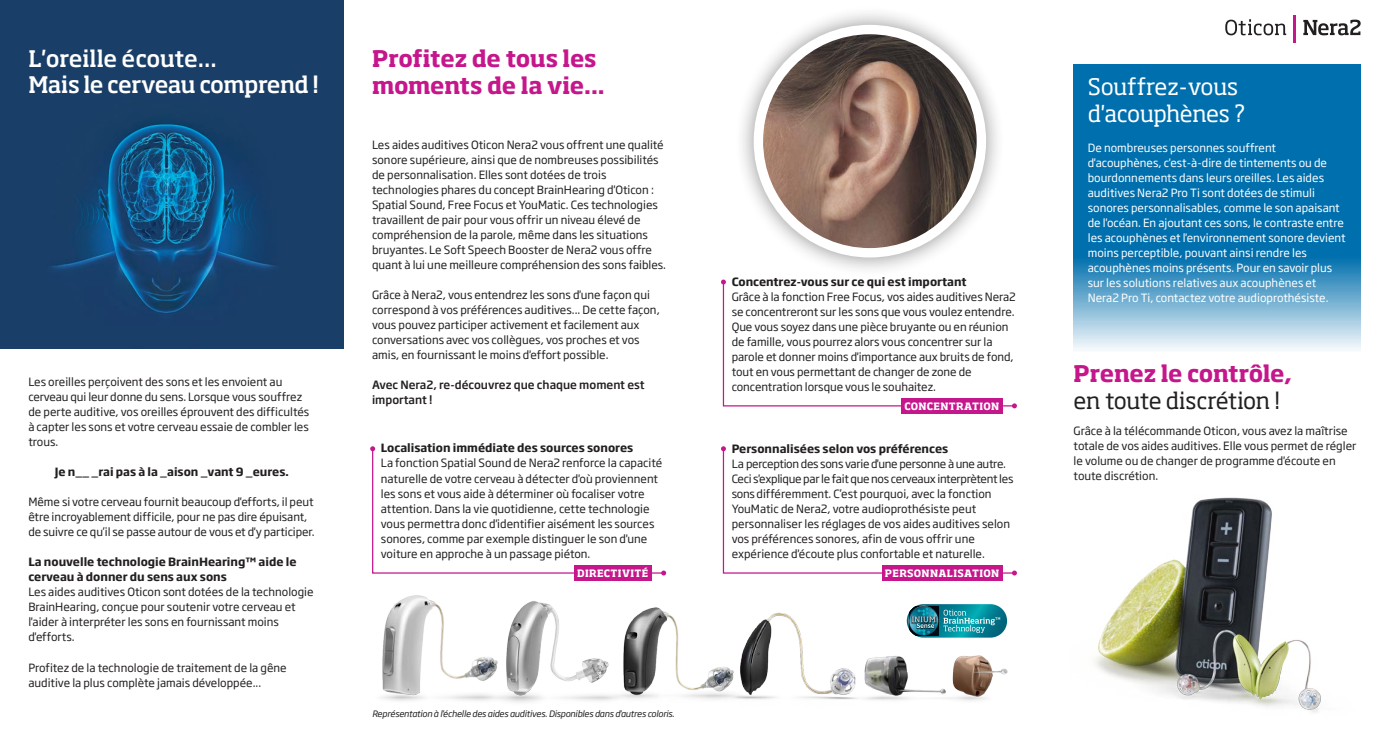
<style>
.page{position:relative;width:1389px;height:745px;background:#fff}
.page>*{position:absolute;margin:0;border:0;box-sizing:border-box;transform-origin:0 0}
.t1{font:700 22.5px/26.2px "Soho Pro";letter-spacing:-.02em;color:#c5168c}
.t2{font:500 22.5px/26.2px "Soho Pro";letter-spacing:-.02em;color:#fff}
.t3{font:22.5px/26.2px "Soho Pro";letter-spacing:-.03em;color:#fff}
.t4{font:22.5px "Soho Pro";letter-spacing:-.025em;color:#231f20}
.t5{font:11.25px/15px "Soho Gothic Pro";color:#231f20}
.t6{font:11.25px/15px "Soho Gothic Pro";color:#fff}
.t7{font:700 11.25px/15px "Soho Gothic Pro";color:#231f20}
.t8{font:500 11.25px/15px "Soho Gothic Pro";color:#231f20}
.t9{font:700 10px "Soho Pro";letter-spacing:.035em;color:#fff}
.t10{font:italic 8.75px "Soho Gothic Pro";letter-spacing:-.02em;color:#231f20}
</style>
<div class="page">
<svg style="left:1225px;top:19px;width:61px;height:16px"></svg>
<hr style="left:1293px;top:15px;width:3px;height:28px;background:#c5168c">
<svg style="left:1303px;top:20px;width:58px;height:15px"></svg>
<img style="left:1094px;top:497px;width:227px;height:216px">
<div style="left:734px;top:5px;width:272px;height:272px;background:#231f20;opacity:.5"></div>
<div style="left:754px;top:25px;width:232px;height:232px;background:#fff;border-radius:50%"></div>
<img style="left:763px;top:34px;width:214px;height:214px;border-radius:107px">
<img style="left:0;top:0;width:344px;height:348px">
<img style="left:524px;top:601px;width:76px;height:102px">
<img style="left:597px;top:684px;width:125px;height:19px">
<img style="left:600px;top:607px;width:122px;height:89px">
<img style="left:381px;top:595px;width:143px;height:108px">
<img style="left:963px;top:615px;width:45px;height:86px">
<img style="left:875px;top:615px;width:88px;height:85px">
<img style="left:722px;top:612px;width:153px;height:88px">
<svg style="left:907px;top:603px;width:100px;height:34px"></svg>
<svg style="left:908px;top:605px;width:92px;height:32px;background:#288c9b"></svg>
<svg style="left:1074px;top:64px;width:287px;height:285px;background:#2785b9"></svg>
<svg style="left:721px;top:279px;width:296px;height:129px"></svg>
<div style="left:901px;top:397px;width:102px;height:16px;background:#c5168c"></div>
<div style="left:882px;top:564px;width:121px;height:16px;background:#c5168c"></div>
<svg style="left:721px;top:446px;width:296px;height:129px"></svg>
<svg style="left:370px;top:446px;width:296px;height:129px"></svg>
<div style="left:574px;top:564px;width:78px;height:16px;background:#c5168c"></div>
<h1 class="t2" style="left:28px;top:44px;width:292px">L'oreille écoute...<br>Mais le cerveau comprend !</h1>
<p class="t5" style="left:28px;top:373px;width:282px">Les oreilles perçoivent des sons et les envoient au cerveau qui leur donne du sens. Lorsque vous souffrez de perte auditive, vos oreilles éprouvent des difficultés à capter les sons et votre cerveau essaie de combler les trous.</p>
<p class="t7" style="left:55px;top:463px;width:236px">Je n__ _rai pas à la _aison _vant 9 _eures.</p>
<p class="t5" style="left:28px;top:493px;width:288px">Même si votre cerveau fournit beaucoup d'efforts, il peut être incroyablement difficile, pour ne pas dire épuisant, de suivre ce qu’il se passe autour de vous et d'y participer.</p>
<p class="t7" style="left:28px;top:553px;width:270px">La nouvelle technologie BrainHearing™ aide le cerveau à donner du sens aux sons</p>
<p class="t5" style="left:28px;top:583px;width:287px">Les aides auditives Oticon sont dotées de la technologie BrainHearing, conçue pour soutenir votre cerveau et l'aider à interpréter les sons en fournissant moins d'efforts.</p>
<p class="t5" style="left:28px;top:658px;width:260px">Profitez de la technologie de traitement de la gêne auditive la plus complète jamais développée...</p>
<h1 class="t1" style="left:372px;top:44px;width:234px">Profitez de tous les moments de la vie...</h1>
<p class="t5" style="left:372px;top:136px;width:296px">Les aides auditives Oticon Nera2 vous offrent une qualité sonore supérieure, ainsi que de nombreuses possibilités de personnalisation. Elles sont dotées de trois technologies phares du concept BrainHearing d'Oticon :<br>Spatial Sound, Free Focus et YouMatic. Ces technologies travaillent de pair pour vous offrir un niveau élevé de compréhension de la parole, même dans les situations bruyantes. Le Soft Speech Booster de Nera2 vous offre quant à lui une meilleure compréhension des sons faibles.</p>
<p class="t5" style="left:372px;top:286px;width:289px">Grâce à Nera2, vous entendrez les sons d'une façon qui correspond à vos préférences auditives... De cette façon, vous pouvez participer activement et facilement aux conversations avec vos collègues, vos proches et vos amis, en fournissant le moins d'effort possible.</p>
<p class="t8" style="left:372px;top:376px;width:274px">Avec Nera2, re-découvrez que chaque moment est important !</p>
<p class="t7" style="left:381px;top:439px;width:254px">Localisation immédiate des sources sonores</p>
<p class="t5" style="left:381px;top:455px;width:283px">La fonction Spatial Sound de Nera2 renforce la capacité naturelle de votre cerveau à détecter d'où proviennent les sons et vous aide à déterminer où focaliser votre attention. Dans la vie quotidienne, cette technologie vous permettra donc d'identifier aisément les sources sonores, comme par exemple distinguer le son d'une voiture en approche à un passage piéton.</p>
<p class="t9" style="left:577px;top:565px;width:73px">DIRECTIVITÉ</p>
<p class="t10" style="left:372px;top:706px;width:304px">Représentation à l'échelle des aides auditives. Disponibles dans d'autres coloris.</p>
<p class="t7" style="left:732px;top:273px;width:236px">Concentrez-vous sur ce qui est important</p>
<p class="t5" style="left:732px;top:288px;width:286px">Grâce à la fonction Free Focus, vos aides auditives Nera2 se concentreront sur les sons que vous voulez entendre.<br>Que vous soyez dans une pièce bruyante ou en réunion de famille, vous pourrez alors vous concentrer sur la parole et donner moins d'importance aux bruits de fond, tout en vous permettant de changer de zone de concentration lorsque vous le souhaitez.</p>
<p class="t9" style="left:904px;top:398px;width:96px">CONCENTRATION</p>
<p class="t7" style="left:732px;top:440px;width:218px">Personnalisées selon vos préférences</p>
<p class="t5" style="left:732px;top:455px;width:283px">La perception des sons varie d'une personne à une autre.<br>Ceci s'explique par le fait que nos cerveaux interprètent les sons différemment. C’est pourquoi, avec la fonction YouMatic de Nera2, votre audioprothésiste peut personnaliser les réglages de vos aides auditives selon vos préférences sonores, afin de vous offrir une expérience d'écoute plus confortable et naturelle.</p>
<p class="t9" style="left:885px;top:565px;width:116px">PERSONNALISATION</p>
<h1 class="t3" style="left:1088px;top:73px;width:159px">Souffrez-vous d'acouphènes ?</h1>
<p class="t6" style="left:1088px;top:139px;width:259px">De nombreuses personnes souffrent d'acouphènes, c'est-à-dire de tintements ou de bourdonnements dans leurs oreilles. Les aides auditives Nera2 Pro Ti sont dotées de stimuli sonores personnalisables, comme le son apaisant de l'océan. En ajoutant ces sons, le contraste entre les acouphènes et l'environnement sonore devient moins perceptible, pouvant ainsi rendre les acouphènes moins présents. Pour en savoir plus sur les solutions relatives aux acouphènes et Nera2 Pro Ti, contactez votre audioprothésiste.</p>
<h1 class="t1" style="left:1074px;top:359px;width:220px">Prenez le contrôle,</h1>
<h1 class="t4" style="left:1074px;top:384px;width:208px">en toute discrétion !</h1>
<p class="t5" style="left:1074px;top:422px;width:284px">Grâce à la télécommande Oticon, vous avez la maîtrise totale de vos aides auditives. Elle vous permet de régler le volume ou de changer de programme d'écoute en toute discrétion.</p>
</div>
